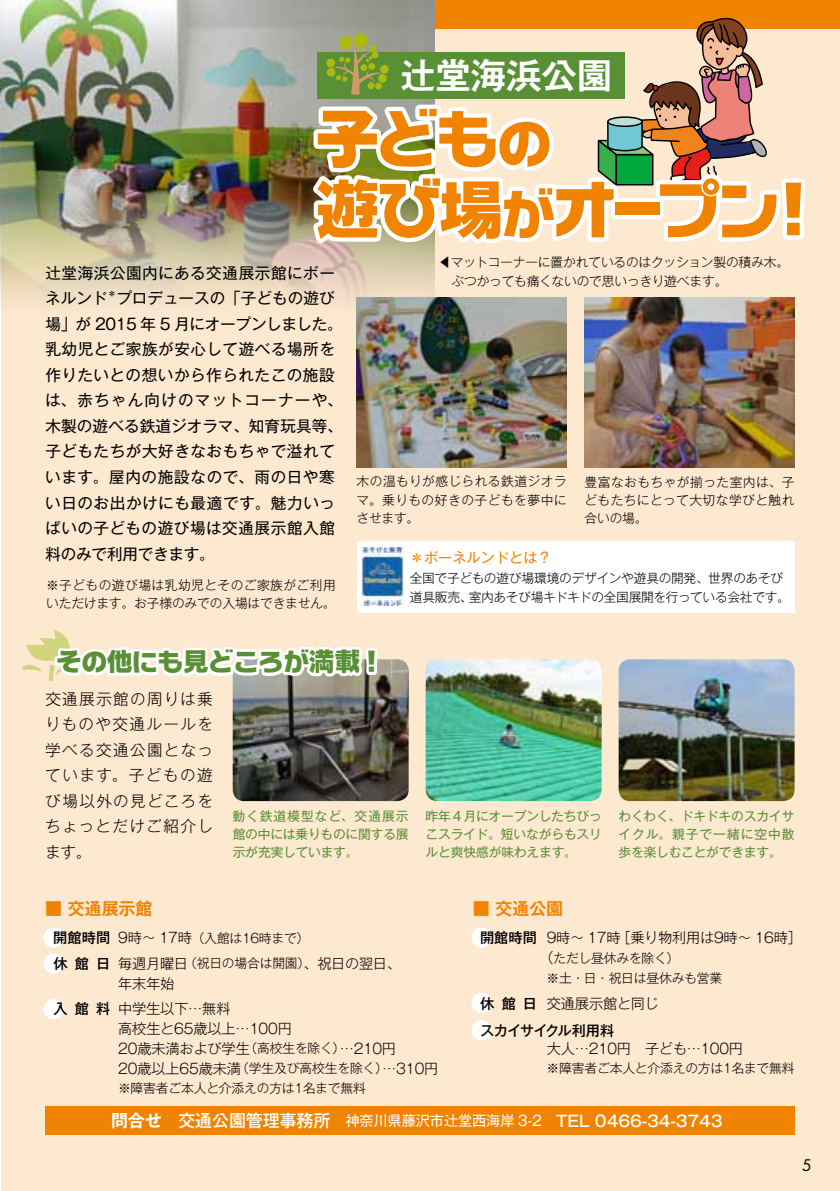
<style>
.page{position:relative;width:840px;height:1191px;background:#fff}
.page>*{position:absolute;margin:0;border:0;box-sizing:border-box;transform-origin:0 0}
.t1{font:63.8px/70.8px "NIS WNKS L10 S10 83 pv RKSJ H";letter-spacing:-.045em;color:#f08300}
.t2{font:700 35.4px "Gothic MB101 Pro De";letter-spacing:-.005em;color:#fff}
.t3{font:25.6px "NIS WNKS L10 S10 83 pv RKSJ H";letter-spacing:-.01em;color:#598f35}
.t4{font:700 17px "Gothic MB101 Pro De";letter-spacing:-.005em;color:#f08300}
.t5{font:15.6px/25.6px "Gothic MB101 Pro";letter-spacing:.03em;color:#000}
.t6{font:300 15.6px/25.6px "Gothic MB101 Pro";letter-spacing:.09em;color:#000;text-align:justify}
.t7{font:15.6px "Futura";color:#000}
.t8{font:300 14.2px/19.8px "Gothic MB101 Pro";letter-spacing:-.01em;color:#000}
.t9{font:14.2px "Gothic MB101 Pro";letter-spacing:-.005em;color:#fff}
.t10{font:500 14.2px/25.6px "Gothic MB101 Pro";letter-spacing:.005em;color:#000}
.t11{font:500 14.2px/27.2px "Gothic MB101 Pro";letter-spacing:-.025em;color:#000}
.t12{font:14.2px "Gothic MB101 Pro";color:#f08300}
.t13{font:300 12.8px/18.4px "Gothic MB101 Pro";letter-spacing:-.015em;color:#000}
.t14{font:12.8px/18.4px "Gothic MB101 Pro";letter-spacing:-.015em;color:#598f35;text-align:justify}
.t15{font:300 12.8px/18.4px "Gothic MB101 Pro";letter-spacing:.02em;color:#000}
.t16{font:9px "Gothic MB101 Pro";color:#000}
.s1{font-size:54.2px}
.s2{font-size:14.2px}
.s3{font-size:12.8px}
.s4{font-family:"Gothic MB101 Pro De";font-weight:700;font-size:17px}
.s5{font-weight:500;font-size:17px}
.s6{font-weight:500;font-size:15.6px}
</style>
<div class="page">
<div style="left:1px;top:0;width:838px;height:1191px;background:#fde8d0"></div>
<div style="left:108px;top:0;width:731px;height:28px;background:#f08300"></div>
<div style="left:471px;top:927px;width:20px;height:20px;background:#fff;border-radius:50%"></div>
<div style="left:43px;top:927px;width:21px;height:20px;background:#fff;border-radius:50%"></div>
<div style="left:43px;top:953px;width:21px;height:20px;background:#fff;border-radius:50%"></div>
<div style="left:43px;top:999px;width:21px;height:20px;background:#fff;border-radius:50%"></div>
<div style="left:471px;top:992px;width:20px;height:21px;background:#fff;border-radius:50%"></div>
<div style="left:471px;top:1020px;width:20px;height:20px;background:#fff;border-radius:50%"></div>
<img style="left:0;top:0;width:434px;height:302px">
<div style="left:356px;top:541px;width:438px;height:71px;background:#fff"></div>
<img style="left:618px;top:659px;width:176px;height:142px">
<img style="left:232px;top:659px;width:176px;height:142px">
<div style="left:45px;top:1106px;width:749px;height:28px;background:#f08300"></div>
<img style="left:425px;top:659px;width:176px;height:142px">
<img style="left:356px;top:298px;width:210px;height:170px">
<img style="left:584px;top:298px;width:210px;height:170px">
<svg style="left:21px;top:630px;width:359px;height:52px"></svg>
<img style="left:0;top:12px;width:839px;height:240px">
<div style="left:378px;top:74px;width:8px;height:9px;background:#abba11;border-radius:50%"></div>
<div style="left:326px;top:59px;width:9px;height:8px;background:#abba11;border-radius:50%"></div>
<img style="left:361px;top:547px;width:42px;height:59px">
<h2 class="t2" style="left:329px;top:46px;width:284px">　 辻堂海浜公園</h2>
<h1 class="t1" style="left:315px;top:103px;width:511px">子ども<span class="s1">の<br></span>遊び場<span class="s1">が</span>オープン！</h1>
<p class="t5" style="left:45px;top:258px;width:291px">辻堂海浜公園内にある交通展示館にボーネルンド</p>
<p class="t16" style="left:107px;top:286px;width:11px">＊</p>
<p class="t5" style="left:45px;top:283px;width:299px;text-indent:71px">プロデュースの「子どもの遊び場」が 2015 年 5 月にオープンしました。乳幼児とご家族が安心して遊べる場所を作りたいとの想いから作られたこの施設は、赤ちゃん向けのマットコーナーや、木製の遊べる鉄道ジオラマ、知育玩具等、子どもたちが大好きなおもちゃで溢れています。屋内の施設なので、雨の日や寒い日のお出かけにも最適です。魅力いっぱいの子どもの遊び場は交通展示館入館料のみで利用できます。</p>
<p class="t13" style="left:438px;top:251px;width:352px">◀マットコーナーに置かれているのはクッション製の積み木。　ぶつかっても痛くないので思いっきり遊べます。</p>
<p class="t13" style="left:356px;top:470px;width:212px;text-align:justify">木の温もりが感じられる鉄道ジオラマ。乗りもの好きの子どもを夢中にさせます。</p>
<p class="t13" style="left:584px;top:471px;width:212px;text-align:justify">豊富なおもちゃが揃った室内は、子どもたちにとって大切な学びと触れ合いの場。</p>
<p class="t12" style="left:409px;top:545px;width:143px">＊ボーネルンドとは？</p>
<p class="t15" style="left:46px;top:574px;width:291px">※子どもの遊び場は乳幼児とそのご家族がご利用いただけます。お子様のみでの入場はできません。</p>
<p class="t13" style="left:409px;top:567px;width:381px">全国で子どもの遊び場環境のデザインや遊具の開発、世界のあそび道具販売、室内あそび場キドキドの全国展開を行っている会社です。</p>
<h3 class="t3" style="left:56px;top:649px;width:329px">その他にも見どころが満載！</h3>
<p class="t6" style="left:45px;top:683px;width:169px">交通展示館の周りは乗りものや交通ルールを学べる交通公園となっています。子どもの遊び場以外の見どころをちょっとだけご紹介します。</p>
<p class="t14" style="left:232px;top:804px;width:177px">動く鉄道模型など、交通展示館の中には乗りものに関する展示が充実しています。</p>
<p class="t14" style="left:425px;top:804px;width:178px">昨年 4 月にオープンしたちびっこスライド。短いながらもスリルと爽快感が味わえます。</p>
<p class="t14" style="left:618px;top:804px;width:177px">わくわく、ドキドキのスカイサイクル。親子で一緒に空中散歩を楽しむことができます。</p>
<h3 class="t4" style="left:45px;top:894px;width:109px">■ 交通展示館</h3>
<h3 class="t4" style="left:472px;top:894px;width:92px">■ 交通公園</h3>
<p class="t10" style="left:53px;top:923px;width:59px">開館時間休館日</p>
<p class="t10" style="left:53px;top:994px;width:58px">入館料</p>
<p class="t8" style="left:546px;top:926px;width:256px">9時～ 17時［乗り物利用は9時～ 16時］</p>
<p class="t13" style="left:546px;top:946px;width:177px;line-height:19.8px;text-indent:-7px"><span class="s2">（</span>ただし昼休みを除く）<br>※土・日・祝日は昼休みも営業</p>
<p class="t8" style="left:546px;top:991px;width:113px">交通展示館と同じ</p>
<p class="t8" style="left:546px;top:1036px;width:198px">大人…210円　子ども…100円</p>
<p class="t13" style="left:546px;top:1057px;width:249px">※障害者ご本人と介添えの方は1名まで無料</p>
<p class="t10" style="left:479px;top:923px;width:58px">開館時間</p>
<p class="t13" style="left:118px;top:927px;width:192px"><span class="s2">9時～ 17時</span>（入館は16時まで）</p>
<p class="t8" style="left:118px;top:951px;width:284px">毎週月曜日<span class="s3">（祝日の場合は開園）</span>、祝日の翌日、年末年始</p>
<p class="t8" style="left:118px;top:997px;width:321px">中学生以下…無料<br>高校生と65歳以上…100円<br>20歳未満および学生<span class="s3">（高校生を除く）</span>…210円<br>20歳以上65歳未満<span class="s3">（学生及び高校生を除く）</span>…310円</p>
<p class="t13" style="left:118px;top:1077px;width:249px">※障害者ご本人と介添えの方は1名まで無料</p>
<p class="t11" style="left:480px;top:987px;width:136px">休館日<br>スカイサイクル利用料</p>
<p class="t9" style="left:111px;top:1109px;width:612px"><span class="s4">問合せ</span> <span class="s5">交通公園管理事務所</span> 神奈川県藤沢市辻堂西海岸 3-2　<span class="s6">TEL 0466-34-3743</span></p>
<p class="t7" style="left:801px;top:1154px;width:11px">5</p>
</div>
